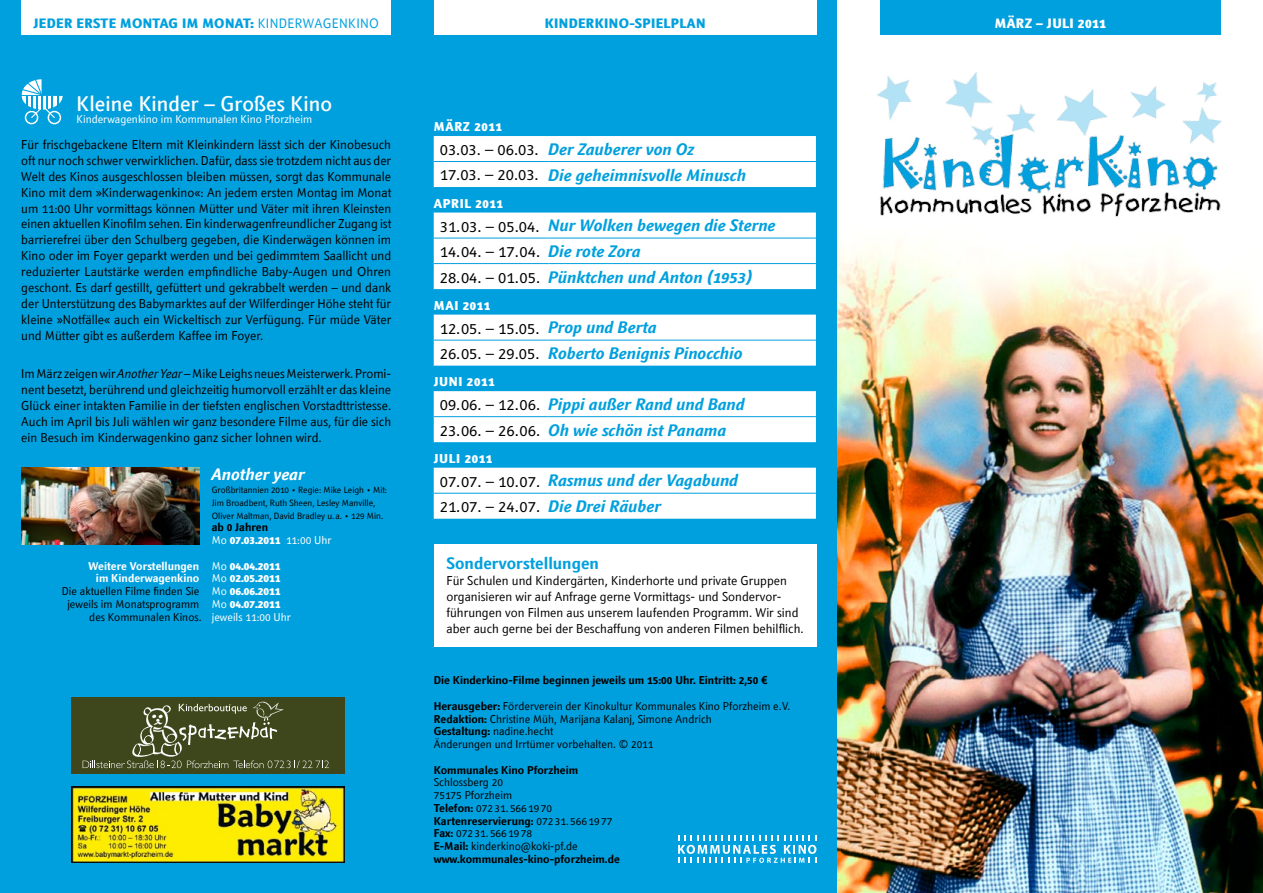
<style>
.page{position:relative;width:1263px;height:893px;background:#fff}
.page>*{position:absolute;margin:0;border:0;box-sizing:border-box;transform-origin:0 0}
.t1{font:500 21px "Textra LT Com";letter-spacing:.005em;color:#fff}
.t2{font:italic 700 16.5px/25.7px "Textra LT Com";color:#00a0de}
.t3{font:700 16.5px "Textra LT Com";color:#00a0de}
.t4{font:italic 700 16.5px "Textra LT Com";color:#fff}
.t5{font:800 13.5px "Textra LT Com";letter-spacing:.025em;color:#00a0de}
.t6{font:800 13.5px "Textra LT Com";letter-spacing:.025em;color:#fff}
.t7{font:12.75px/15.9px "Textra LT Com";color:#000;text-align:justify}
.t8{font:800 12.75px "Textra LT Com";letter-spacing:.05em;color:#fff}
.t9{font:11.25px/12.8px "Textra LT Com";color:#000}
.t10{font:700 11.25px "Textra LT Com";color:#000}
.t11{font:11.25px/12.8px "Textra LT Com";color:#fff}
.t12{font:800 11.25px/12.8px "Textra LT Com";color:#fff}
.t13{font:700 11.25px/12.8px "Textra LT Com";color:#fff;text-align:right}
.t14{font:9px/12.8px "Textra LT Com";color:#000}
.s1{font-weight:400}
.s2{font-style:italic}
.s3{font-weight:700;color:#000}
.s4{font-weight:800}
.s5{font-weight:400;font-style:normal;color:#000}
.s6{font-weight:700}
</style>
<div class="page">
<div style="left:0;top:0;width:838px;height:893px;background:#00a0de"></div>
<img style="left:838px;top:0;width:425px;height:893px">
<svg style="left:678px;top:836px;width:138px;height:27px"></svg>
<img style="left:867px;top:63px;width:368px;height:159px">
<svg style="left:434px;top:136px;width:382px;height:383px;fill:#fff"></svg>
<div style="left:434px;top:391px;width:382px;height:51px;background:#fff"></div>
<hr style="left:434px;top:161px;width:115px;height:1px;background:#00a0de">
<hr style="left:549px;top:161px;width:267px;height:1px;background:#00a0de">
<hr style="left:434px;top:263px;width:115px;height:1px;background:#00a0de">
<hr style="left:549px;top:263px;width:267px;height:1px;background:#00a0de">
<hr style="left:434px;top:238px;width:115px;height:1px;background:#00a0de">
<hr style="left:549px;top:238px;width:267px;height:1px;background:#00a0de">
<hr style="left:434px;top:340px;width:115px;height:1px;background:#00a0de">
<hr style="left:549px;top:340px;width:267px;height:1px;background:#00a0de">
<hr style="left:434px;top:416px;width:115px;height:1px;background:#00a0de">
<hr style="left:549px;top:416px;width:267px;height:1px;background:#00a0de">
<hr style="left:434px;top:493px;width:115px;height:1px;background:#00a0de">
<hr style="left:549px;top:493px;width:267px;height:1px;background:#00a0de">
<div style="left:434px;top:544px;width:382px;height:102px;background:#fff"></div>
<div style="left:25px;top:111px;width:13px;height:13px;border:1px solid #fff;border-radius:50%"></div>
<div style="left:48px;top:111px;width:13px;height:13px;border:1px solid #fff;border-radius:50%"></div>
<svg style="left:21px;top:79px;width:42px;height:40px"></svg>
<div style="left:21px;top:0;width:370px;height:34px;background:#fff"></div>
<div style="left:880px;top:0;width:340px;height:34px;background:#00a0de"></div>
<div style="left:434px;top:0;width:382px;height:34px;background:#fff"></div>
<img style="left:21px;top:468px;width:179px;height:76px">
<div style="left:71px;top:697px;width:274px;height:77px;background:#40461b"></div>
<svg style="left:82px;top:701px;width:248px;height:68px"></svg>
<img style="left:71px;top:786px;width:274px;height:77px">
<p class="t5" style="left:33px;top:14px;width:347px">JEDER ERSTE MONTAG IM MONAT: <span class="s1">KINDERWAGENKINO</span></p>
<p class="t5" style="left:545px;top:14px;width:162px">KINDERKINO-SPIELPLAN</p>
<p class="t6" style="left:995px;top:14px;width:113px">MÄRZ – JULI 2011</p>
<h1 class="t1" style="left:77px;top:90px;width:257px">Kleine Kinder – Großes Kino</h1>
<p class="t11" style="left:77px;top:113px;width:237px">Kinderwagenkino im Kommunalen Kino Pforzheim</p>
<p class="t7" style="left:21px;top:136px;width:372px">Für frischgebackene Eltern mit Kleinkindern lässt sich der Kinobesuch oft nur noch schwer verwirklichen. Dafür, dass sie trotzdem nicht aus der Welt des Kinos ausgeschlossen bleiben müssen, sorgt das Kommunale Kino mit dem »Kinderwagenkino«: An jedem ersten Montag im Monat um 11:00 Uhr vormittags können Mütter und Väter mit ihren Kleinsten einen aktuellen Kinofilm sehen. Ein kinderwagenfreundlicher Zugang ist barrierefrei über den Schulberg gegeben, die Kinderwägen können im Kino oder im Foyer geparkt werden und bei gedimmtem Saallicht und reduzierter Lautstärke werden empfindliche Baby-Augen und Ohren geschont. Es darf gestillt, gefüttert und gekrabbelt werden – und dank der Unterstützung des Babymarktes auf der Wilferdinger Höhe steht für kleine »Notfälle« auch ein Wickeltisch zur Verfügung. Für müde Väter und Mütter gibt es außerdem Kaffee im Foyer.</p>
<p class="t7" style="left:21px;top:366px;width:371px">Im März zeigen wir <span class="s2">Another Year</span> – Mike Leighs neues Meisterwerk. Promi&shy;nent besetzt, berührend und gleichzeitig humorvoll erzählt er das kleine Glück einer intakten Familie in der tiefsten englischen Vorstadttristesse.<br>Auch im April bis Juli wählen wir ganz besondere Filme aus, für die sich ein Besuch im Kinderwagenkino ganz sicher lohnen wird.</p>
<p class="t13" style="left:89px;top:559px;width:112px">Weitere Vorstellungen im Kinderwagenkino</p>
<p class="t9" style="left:62px;top:585px;width:141px;text-align:right">Die aktuellen Filme finden Sie jeweils im Monatsprogramm des Kommunalen Kinos.</p>
<p class="t4" style="left:212px;top:464px;width:95px">Another year</p>
<p class="t14" style="left:212px;top:483px;width:177px">Großbritannien 2010 • Regie: Mike Leigh • Mit:<br>Jim Broadbent, Ruth Sheen, Lesley Manville,<br>Oliver Maltman, David Bradley u. a. • 129 Min.</p>
<p class="t11" style="left:212px;top:521px;width:121px"><span class="s3">ab 0 Jahren<br></span>Mo <span class="s4">07.03.2011</span> 11:00 Uhr</p>
<p class="t12" style="left:212px;top:559px;width:81px"><span class="s1">Mo</span> 04.04.2011<br><span class="s1">Mo</span> 02.05.2011<br><span class="s1">Mo</span> 06.06.2011<br><span class="s1">Mo</span> 04.07.2011 <span class="s1">jeweils 11:00 Uhr</span></p>
<p class="t8" style="left:434px;top:118px;width:70px">MÄRZ 2011</p>
<p class="t2" style="left:440px;top:136px;width:308px"><span class="s5">03.03. – 06.03.</span> Der Zauberer von Oz<br><span class="s5">17.03. – 20.03.</span> Die geheimnisvolle Minusch</p>
<p class="t8" style="left:434px;top:195px;width:71px">APRIL 2011</p>
<p class="t2" style="left:440px;top:213px;width:338px"><span class="s5">31.03. – 05.04.</span> Nur Wolken bewegen die Sterne<br><span class="s5">14.04. – 17.04.</span> Die rote Zora<br><span class="s5">28.04. – 01.05.</span> Pünktchen und Anton (1953)</p>
<p class="t8" style="left:434px;top:297px;width:58px">MAI 2011</p>
<p class="t2" style="left:440px;top:315px;width:305px"><span class="s5">12.05. – 15.05.</span> Prop und Berta<br><span class="s5">26.05. – 29.05.</span> Roberto Benignis Pinocchio</p>
<p class="t8" style="left:434px;top:373px;width:62px">JUNI 2011</p>
<p class="t2" style="left:440px;top:391px;width:307px"><span class="s5">09.06. – 12.06.</span> Pippi außer Rand und Band<br><span class="s5">23.06. – 26.06.</span> Oh wie schön ist Panama</p>
<p class="t8" style="left:434px;top:450px;width:60px">JULI 2011</p>
<p class="t2" style="left:440px;top:468px;width:300px"><span class="s5">07.07. – 10.07.</span> Rasmus und der Vagabund<br><span class="s5">21.07. – 24.07.</span> Die Drei Räuber</p>
<p class="t3" style="left:446px;top:553px;width:154px">Sondervorstellungen</p>
<p class="t7" style="left:446px;top:573px;width:359px;text-align:left">Für Schulen und Kindergärten, Kinderhorte und private Gruppen organisieren wir auf Anfrage gerne Vormittags- und Sondervor&shy;führungen von Filmen aus unserem laufenden Programm. Wir sind aber auch gerne bei der Beschaffung von anderen Filmen behilflich.</p>
<p class="t10" style="left:434px;top:673px;width:335px">Die Kinderkino-Filme beginnen jeweils um 15:00 Uhr. Eintritt: 2,50 €</p>
<p class="t9" style="left:434px;top:699px;width:358px"><span class="s6">Herausgeber:</span> Förderverein der Kinokultur Kommunales Kino Pforzheim e.V.<br><span class="s6">Redaktion:</span> Christine Müh, Marijana Kalanj, Simone Andrich<br><span class="s6">Gestaltung:</span> nadine.hecht<br>Änderungen und Irrtümer vorbehalten. © 2011</p>
<p class="t10" style="left:434px;top:762px;width:146px">Kommunales Kino Pforzheim</p>
<p class="t9" style="left:434px;top:776px;width:188px">Schlossberg 20<br>75175 Pforzheim<br><span class="s6">Telefon:</span> 072 31. 566 19 70<br><span class="s6">Kartenreservierung:</span> 072 31. 566 19 77<br><span class="s6">Fax:</span> 072 31. 566 19 78<br><span class="s6">E-Mail:</span> kinderkino@koki-pf.de <span class="s6">www.kommunales-kino-pforzheim.de</span></p>
</div>
